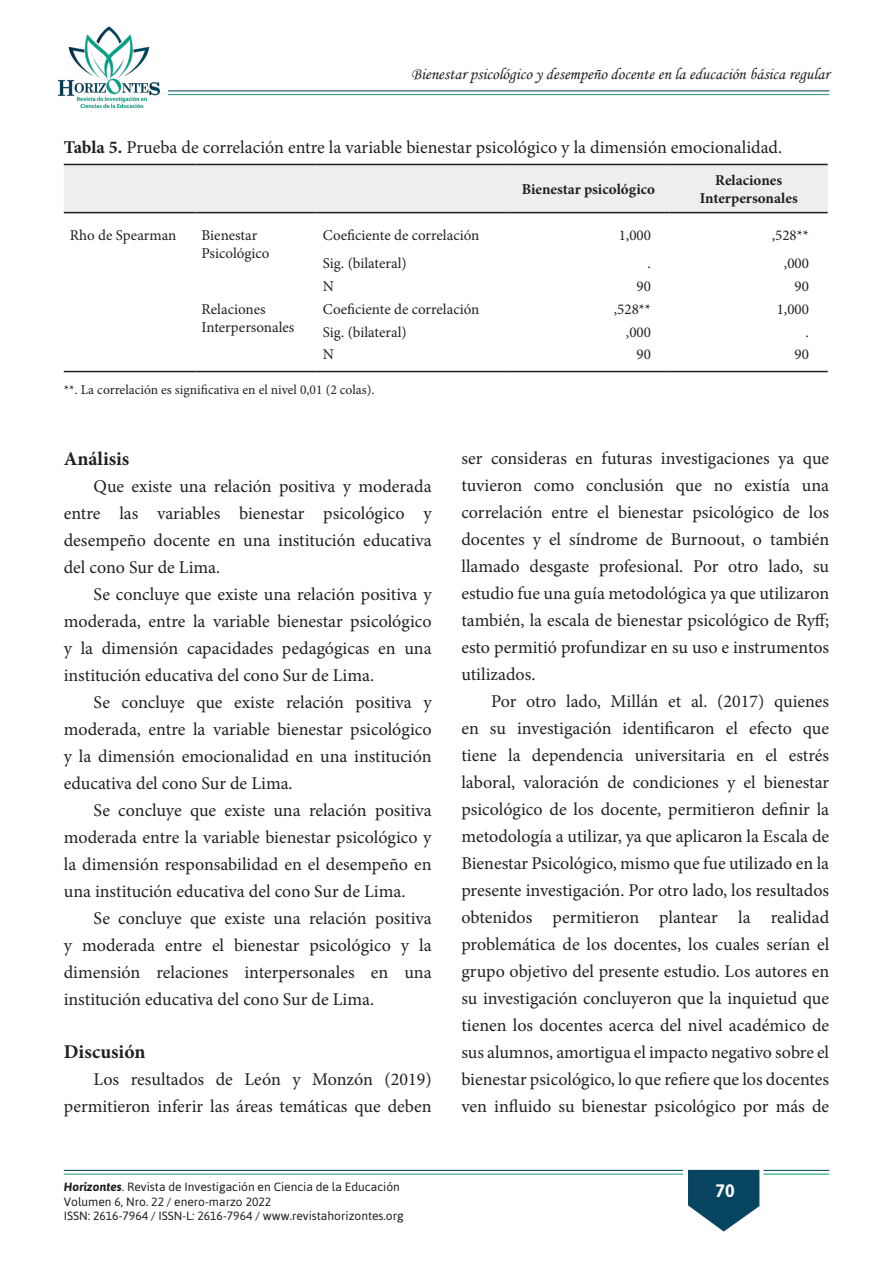
<style>
.page{position:relative;width:893px;height:1263px;background:#fff}
.page>*{position:absolute;margin:0;border:0;box-sizing:border-box;transform-origin:0 0}
.Titulo_Interno{font:700 19.5px "Minion Pro";color:#231f20}
.Body_Text{font:18px/27px "Minion Pro";color:#231f20;text-align:justify}
.t1{font:700 18px "Asap";color:#fff}
.t2{font:16.5px "Monotype Corsiva";color:#231f20}
.t3{font:15px/18px "Minion Pro";color:#231f20}
.t4{font:700 15px/18px "Minion Pro";color:#231f20;text-align:center}
.t5{font:13.5px "Minion Pro";color:#231f20}
.t6{font:12px/14.4px "Asap";color:#231f20}
.s1{font-weight:700}
.s2{font-weight:700;font-style:italic}
</style>
<div class="page">
<svg style="left:688px;top:1170px;width:71px;height:61px"></svg>
<img style="left:58px;top:26px;width:113px;height:83px">
<hr style="left:64px;top:1173px;width:619px;height:1px;background:#259c81">
<hr style="left:64px;top:1170px;width:619px;height:1px;background:#0a405b">
<hr style="left:763px;top:1173px;width:66px;height:1px;background:#00a66e">
<hr style="left:763px;top:1170px;width:66px;height:1px;background:#0a405b">
<hr style="left:168px;top:94px;width:661px;height:1px;background:#259c81">
<hr style="left:168px;top:90px;width:661px;height:1px;background:#0a405b">
<div style="left:64px;top:165px;width:764px;height:47px;background:#eeeeef"></div>
<hr style="left:64px;top:164px;width:132px;height:1px;background:#231f20">
<hr style="left:196px;top:164px;width:121px;height:1px;background:#231f20">
<hr style="left:317px;top:164px;width:190px;height:1px;background:#231f20">
<hr style="left:507px;top:164px;width:163px;height:1px;background:#231f20">
<hr style="left:670px;top:164px;width:158px;height:1px;background:#231f20">
<hr style="left:64px;top:371px;width:132px;height:1px;background:#231f20">
<hr style="left:196px;top:371px;width:121px;height:1px;background:#231f20">
<hr style="left:317px;top:371px;width:190px;height:1px;background:#231f20">
<hr style="left:507px;top:371px;width:163px;height:1px;background:#231f20">
<hr style="left:670px;top:371px;width:158px;height:1px;background:#231f20">
<hr style="left:64px;top:212px;width:132px;height:1px;background:#231f20">
<hr style="left:196px;top:212px;width:121px;height:1px;background:#231f20">
<hr style="left:317px;top:212px;width:190px;height:1px;background:#231f20">
<hr style="left:507px;top:212px;width:163px;height:1px;background:#231f20">
<hr style="left:670px;top:212px;width:158px;height:1px;background:#231f20">
<p class="t2" style="left:411px;top:64px;width:420px">Bienestar psicológico y desempeño docente en la educación básica regular</p>
<p class="Body_Text" style="left:64px;top:134px;width:720px"><span class="s1">Tabla 5.</span> Prueba de correlación entre la variable bienestar psicológico y la dimensión emocionalidad.</p>
<p class="t4" style="left:522px;top:180px;width:135px">Bienestar psicológico</p>
<p class="t4" style="left:700px;top:171px;width:100px">Relaciones<br>Interpersonales</p>
<p class="t3" style="left:70px;top:226px;width:108px">Rho de Spearman</p>
<p class="t3" style="left:202px;top:226px;width:57px">Bienestar</p>
<p class="t3" style="left:202px;top:244px;width:69px">Psicológico</p>
<p class="t3" style="left:323px;top:226px;width:158px">Coeficiente de correlación</p>
<p class="t3" style="left:619px;top:226px;width:34px">1,000</p>
<p class="t3" style="left:772px;top:226px;width:39px">,528**</p>
<p class="t3" style="left:323px;top:254px;width:85px">Sig. (bilateral)</p>
<p class="t3" style="left:648px;top:254px;width:5px">.</p>
<p class="t3" style="left:784px;top:254px;width:27px">,000</p>
<p class="t3" style="left:323px;top:277px;width:13px">N</p>
<p class="t3" style="left:637px;top:277px;width:16px">90</p>
<p class="t3" style="left:794px;top:277px;width:16px">90</p>
<p class="t3" style="left:202px;top:300px;width:94px">Relaciones<br>Interpersonales</p>
<p class="t3" style="left:323px;top:300px;width:158px">Coeficiente de correlación</p>
<p class="t3" style="left:614px;top:300px;width:39px">,528**</p>
<p class="t3" style="left:777px;top:300px;width:34px">1,000</p>
<p class="t3" style="left:323px;top:323px;width:85px">Sig. (bilateral)</p>
<p class="t3" style="left:626px;top:323px;width:27px">,000</p>
<p class="t3" style="left:805px;top:323px;width:5px">.</p>
<p class="t3" style="left:323px;top:346px;width:13px">N</p>
<p class="t3" style="left:637px;top:346px;width:16px">90</p>
<p class="t3" style="left:794px;top:346px;width:16px">90</p>
<p class="t5" style="left:64px;top:380px;width:312px">**. La correlación es significativa en el nivel 0,01 (2 colas).</p>
<p class="Titulo_Interno" style="left:64px;top:445px;width:67px">Análisis</p>
<p class="Body_Text" style="left:64px;top:473px;width:369px;text-indent:30px">Que existe una relación positiva y moderada entre las variables bienestar psicológico y desempeño docente en una institución educativa del cono Sur de Lima.</p>
<p class="Body_Text" style="left:64px;top:581px;width:369px;text-indent:30px">Se concluye que existe una relación positiva y moderada, entre la variable bienestar psicológico y la dimensión capacidades pedagógicas en una institución educativa del cono Sur de Lima.</p>
<p class="Body_Text" style="left:64px;top:689px;width:369px;text-indent:30px">Se concluye que existe relación positiva y moderada, entre la variable bienestar psicológico y la dimensión emocionalidad en una institución educativa del cono Sur de Lima.</p>
<p class="Body_Text" style="left:64px;top:797px;width:369px;text-indent:30px">Se concluye que existe una relación positiva moderada entre la variable bienestar psicológico y la dimensión responsabilidad en el desempeño en una institución educativa del cono Sur de Lima.</p>
<p class="Body_Text" style="left:64px;top:905px;width:369px;text-indent:30px">Se concluye que existe una relación positiva y moderada entre el bienestar psicológico y la dimensión relaciones interpersonales en una institución educativa del cono Sur de Lima.</p>
<p class="Titulo_Interno" style="left:64px;top:1037px;width:83px">Discusión</p>
<p class="Body_Text" style="left:64px;top:1065px;width:369px;text-align:right">Los resultados de León y Monzón (2019) permitieron inferir las áreas temáticas que deben</p>
<p class="Body_Text" style="left:461px;top:445px;width:369px">ser consideras en futuras investigaciones ya que tuvieron como conclusión que no existía una correlación entre el bienestar psicológico de los docentes y el síndrome de Burnoout, o también llamado desgaste profesional. Por otro lado, su estudio fue una guía metodológica ya que utilizaron también, la escala de bienestar psicológico de Ryff; esto permitió profundizar en su uso e instrumentos utilizados.</p>
<p class="Body_Text" style="left:461px;top:688px;width:369px;text-indent:30px">Por otro lado, Millán et al. (2017) quienes en su investigación identificaron el efecto que tiene la dependencia universitaria en el estrés laboral, valoración de condiciones y el bienestar psicológico de los docente, permitieron definir la metodología a utilizar, ya que aplicaron la Escala de Bienestar Psicológico, mismo que fue utilizado en la presente investigación. Por otro lado, los resultados obtenidos permitieron plantear la realidad problemática de los docentes, los cuales serían el grupo objetivo del presente estudio. Los autores en su investigación concluyeron que la inquietud que tienen los docentes acerca del nivel académico de sus alumnos, amortigua el impacto negativo sobre el bienestar psicológico, lo que refiere que los docentes ven influido su bienestar psicológico por más de</p>
<p class="t6" style="left:64px;top:1180px;width:341px"><span class="s2">Horizontes</span>. Revista de Investigación en Ciencia de la Educación<br>Volumen 6, Nro. 22 / enero-marzo 2022<br>ISSN: 2616-7964 / ISSN-L: 2616-7964 / www.revistahorizontes.org</p>
<p class="t1" style="left:715px;top:1180px;width:21px">70</p>
</div>
